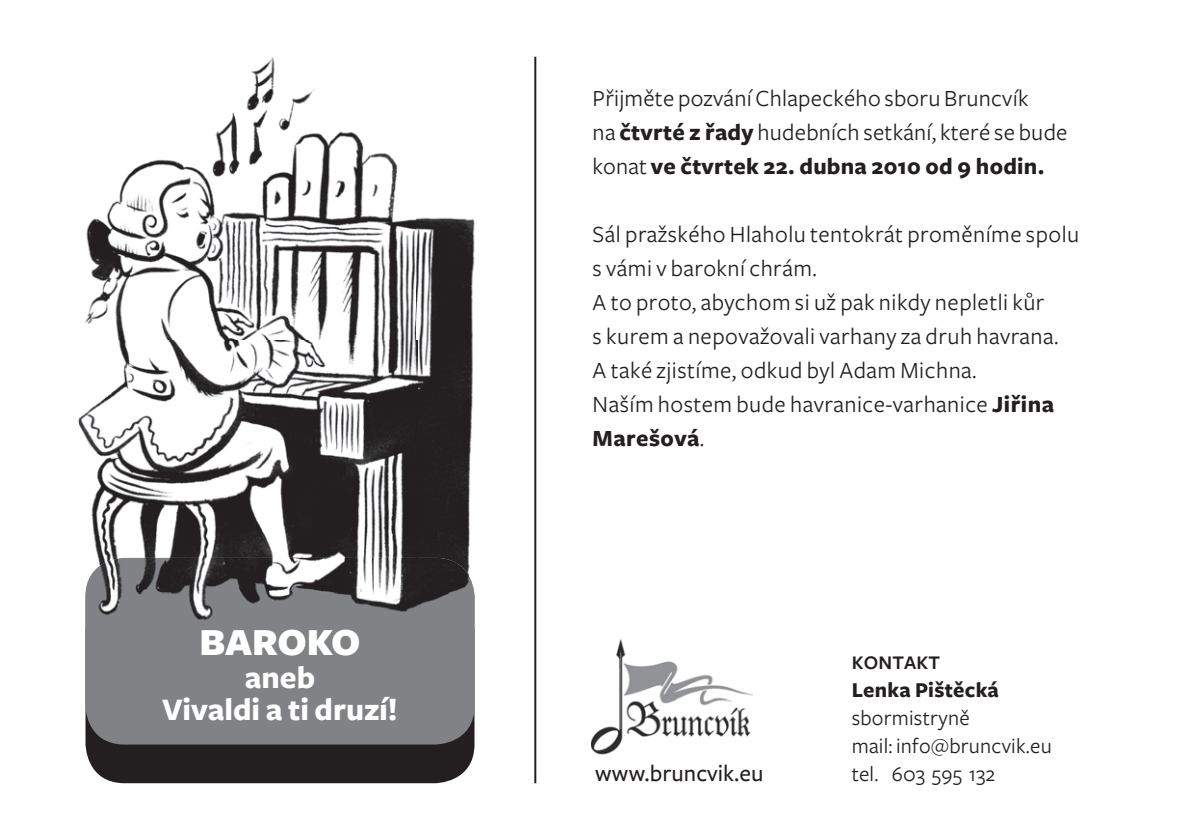
<style>
.page{position:relative;width:1191px;height:840px;background:#fff}
.page>*{position:absolute;margin:0;border:0;box-sizing:border-box;transform-origin:0 0}
.t1{font:900 39.8px "Freight Sans CE";color:#fff}
.t2{font:700 32.4px/32.4px "Freight Sans CE";color:#fff;text-align:center}
.t3{font:24px/34px "Freight Sans CE";letter-spacing:.02em;color:#231f20}
.t4{font:500 24px "Freight Sans CE";color:#231f20}
.t5{font:22px/28px "Freight Sans CE";letter-spacing:.01em;color:#231f20}
.t6{font:700 22px "Freight Sans CE";letter-spacing:.01em;color:#231f20}
.t7{font:600 20px "Freight Sans CE";letter-spacing:.01em;color:#231f20}
.s1{font-weight:700}
</style>
<div class="page">
<hr style="left:534px;top:57px;width:2px;height:725px;background:#231f20">
<img style="left:592px;top:639px;width:161px;height:116px">
<div style="left:85px;top:590px;width:389px;height:192px;background:#231f20;border-radius:39px"></div>
<div style="left:85px;top:557px;width:389px;height:187px;background:#808285;border-radius:39px"></div>
<img style="left:79px;top:57px;width:396px;height:567px">
<img style="left:85px;top:557px;width:389px;height:67px">
<h1 class="t1" style="left:199px;top:620px;width:163px">BAROKO</h1>
<h2 class="t2" style="left:162px;top:661px;width:237px">aneb<br>Vivaldi a ti druzí!</h2>
<p class="t3" style="left:592px;top:81px;width:476px">Přijměte pozvání Chlapeckého sboru Bruncvík<br>na <span class="s1">čtvrté z řady</span> hudebních setkání, které se bude konat <span class="s1">ve čtvrtek 22. dubna 2010 od 9 hodin.</span></p>
<p class="t3" style="left:592px;top:217px;width:488px">Sál pražského Hlaholu tentokrát proměníme spolu s vámi v barokní chrám.<br>A to proto, abychom si už pak nikdy nepletli kůr<br>s kurem a nepovažovali varhany za druh havrana.<br>A také zjistíme, odkud byl Adam Michna.<br>Naším hostem bude havranice-varhanice <span class="s1">Jiřina Marešová</span>.</p>
<p class="t7" style="left:851px;top:651px;width:90px">KONTAKT</p>
<p class="t6" style="left:851px;top:677px;width:149px">Lenka Pištěcká</p>
<p class="t5" style="left:851px;top:703px;width:202px">sbormistryně<br>mail: info@bruncvik.eu</p>
<p class="t4" style="left:595px;top:759px;width:170px">www.bruncvik.eu</p>
<p class="t5" style="left:851px;top:759px;width:145px">tel. 603 595 132</p>
</div>
